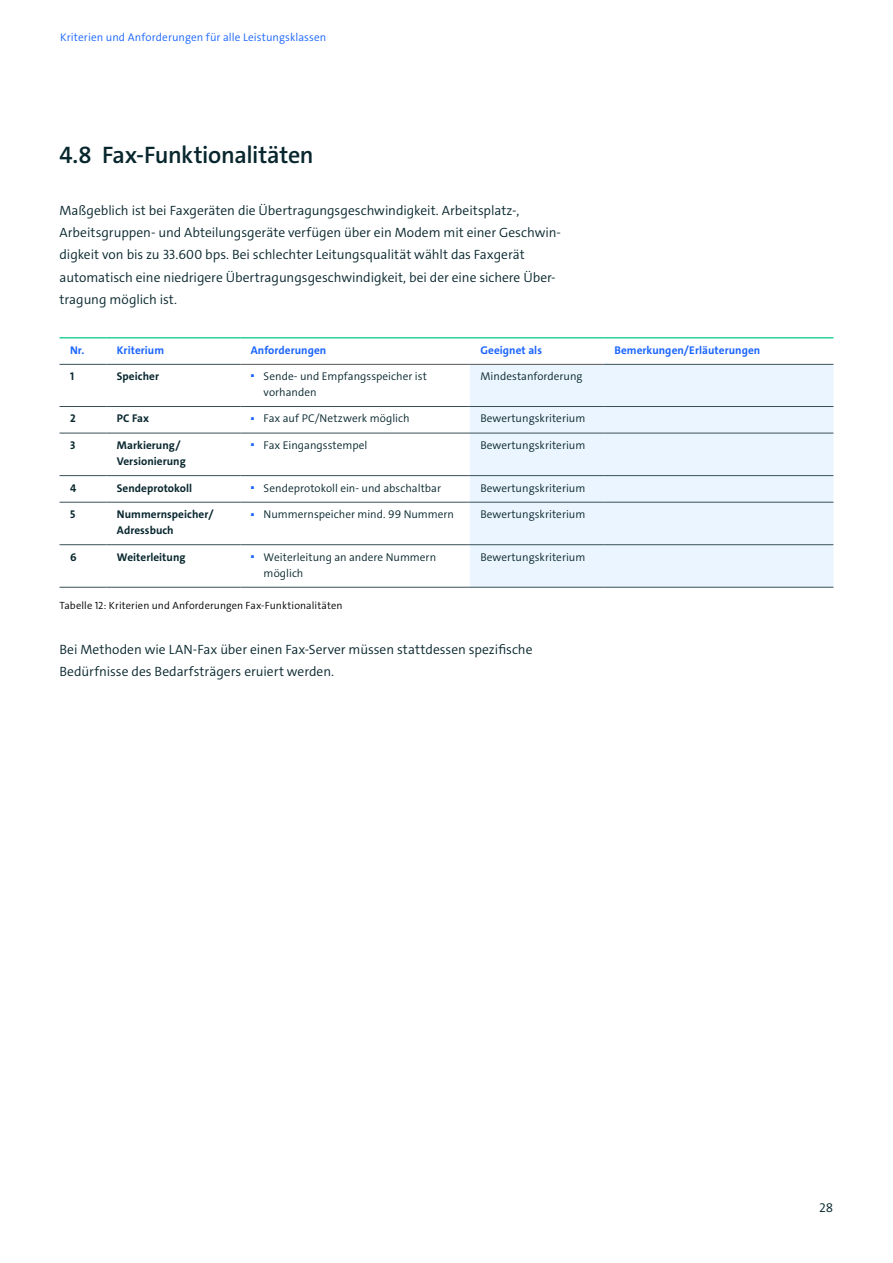
<style>
.page{position:relative;width:893px;height:1263px;background:#fff}
.page>*{position:absolute;margin:0;border:0;box-sizing:border-box;transform-origin:0 0}
.t1{font:600 24px "The Sans C4 s";letter-spacing:-.015em;color:#07262d}
.t2{font:300 13.5px/22.4px "The Sans C4 s";letter-spacing:-.005em;color:#07262d}
.t3{font:300 11.25px/15.9px "The Sans C4 s";letter-spacing:.005em;color:#07262d}
.t4{font:700 11.25px/15.9px "The Sans C4 s";letter-spacing:.005em;color:#07262d}
.t5{font:700 11.25px "The Sans C4 s";letter-spacing:.005em;color:#1964ff}
.t6{font:300 11.25px "The Sans C4 s";letter-spacing:.01em;color:#1964ff}
.t7{font:300 10.5px "The Sans C4 s";letter-spacing:.01em;color:#000}
.t8{font:300 4.2px "The Sans C4 s";color:#1964ff}
</style>
<div class="page">
<svg style="left:60px;top:338px;width:773px;height:249px"></svg>
<svg style="left:106px;top:338px;width:498px;height:26px"></svg>
<div style="left:470px;top:365px;width:363px;height:222px;background:#ebf5ff"></div>
<hr style="left:60px;top:406px;width:46px;height:1px;background:#395157">
<hr style="left:106px;top:406px;width:134px;height:1px;background:#395157">
<hr style="left:240px;top:406px;width:230px;height:1px;background:#395157">
<hr style="left:470px;top:406px;width:134px;height:1px;background:#395157">
<hr style="left:604px;top:406px;width:229px;height:1px;background:#395157">
<hr style="left:60px;top:433px;width:46px;height:1px;background:#395157">
<hr style="left:106px;top:433px;width:134px;height:1px;background:#395157">
<hr style="left:240px;top:433px;width:230px;height:1px;background:#395157">
<hr style="left:470px;top:433px;width:134px;height:1px;background:#395157">
<hr style="left:604px;top:433px;width:229px;height:1px;background:#395157">
<hr style="left:60px;top:475px;width:46px;height:1px;background:#395157">
<hr style="left:106px;top:475px;width:134px;height:1px;background:#395157">
<hr style="left:240px;top:475px;width:230px;height:1px;background:#395157">
<hr style="left:470px;top:475px;width:134px;height:1px;background:#395157">
<hr style="left:604px;top:475px;width:229px;height:1px;background:#395157">
<hr style="left:60px;top:502px;width:46px;height:1px;background:#395157">
<hr style="left:106px;top:502px;width:134px;height:1px;background:#395157">
<hr style="left:240px;top:502px;width:230px;height:1px;background:#395157">
<hr style="left:470px;top:502px;width:134px;height:1px;background:#395157">
<hr style="left:604px;top:502px;width:229px;height:1px;background:#395157">
<hr style="left:60px;top:544px;width:46px;height:1px;background:#395157">
<hr style="left:106px;top:544px;width:134px;height:1px;background:#395157">
<hr style="left:240px;top:544px;width:230px;height:1px;background:#395157">
<hr style="left:470px;top:544px;width:134px;height:1px;background:#395157">
<hr style="left:604px;top:544px;width:229px;height:1px;background:#395157">
<hr style="left:60px;top:587px;width:46px;height:1px;background:#395157">
<hr style="left:106px;top:587px;width:134px;height:1px;background:#395157">
<hr style="left:240px;top:587px;width:230px;height:1px;background:#395157">
<hr style="left:470px;top:587px;width:134px;height:1px;background:#395157">
<hr style="left:604px;top:587px;width:229px;height:1px;background:#395157">
<hr style="left:60px;top:337px;width:46px;height:1px;background:#28d296">
<hr style="left:106px;top:337px;width:134px;height:1px;background:#28d296">
<hr style="left:240px;top:337px;width:230px;height:1px;background:#28d296">
<hr style="left:470px;top:337px;width:134px;height:1px;background:#28d296">
<hr style="left:604px;top:337px;width:229px;height:1px;background:#28d296">
<hr style="left:60px;top:364px;width:46px;height:1px;background:#395157">
<hr style="left:106px;top:364px;width:134px;height:1px;background:#395157">
<hr style="left:604px;top:364px;width:229px;height:1px;background:#395157">
<hr style="left:240px;top:364px;width:230px;height:1px;background:#565655">
<hr style="left:470px;top:364px;width:134px;height:1px;background:#565655">
<p class="t6" style="left:60px;top:30px;width:268px">Kriterien und Anforderungen für alle Leistungsklassen</p>
<h1 class="t1" style="left:60px;top:139px;width:256px">4.8 Fax-Funktionalitäten</h1>
<p class="t2" style="left:60px;top:199px;width:503px">Maßgeblich ist bei Faxgeräten die Übertragungsgeschwindigkeit. Arbeitsplatz-, Arbeitsgruppen- und Abteilungsgeräte verfügen über ein Modem mit einer Geschwin&shy;digkeit von bis zu 33.600 bps. Bei schlechter Leitungsqualität wählt das Faxgerät automatisch eine niedrigere Übertragungsgeschwindigkeit, bei der eine sichere Über&shy;tragung möglich ist.</p>
<p class="t5" style="left:70px;top:343px;width:16px">Nr.</p>
<p class="t5" style="left:117px;top:343px;width:49px">Kriterium</p>
<p class="t5" style="left:251px;top:343px;width:77px">Anforderungen</p>
<p class="t5" style="left:480px;top:343px;width:63px">Geeignet als</p>
<p class="t5" style="left:614px;top:343px;width:147px">Bemerkungen/Erläuterungen</p>
<p class="t4" style="left:70px;top:368px;width:6px">1</p>
<p class="t4" style="left:117px;top:368px;width:44px">Speicher</p>
<p class="t8" style="left:251px;top:373px;width:5px">◼</p>
<p class="t3" style="left:264px;top:368px;width:165px">Sende- und Empfangsspeicher ist vorhanden</p>
<p class="t3" style="left:480px;top:368px;width:104px">Mindestanforderung</p>
<p class="t4" style="left:70px;top:411px;width:7px">2</p>
<p class="t4" style="left:117px;top:411px;width:34px">PC Fax</p>
<p class="t8" style="left:251px;top:416px;width:5px">◼</p>
<p class="t3" style="left:264px;top:411px;width:147px">Fax auf PC/Netzwerk möglich</p>
<p class="t3" style="left:480px;top:411px;width:106px">Bewertungskriterium</p>
<p class="t4" style="left:70px;top:437px;width:7px">3</p>
<p class="t4" style="left:117px;top:437px;width:70px">Markierung/<br>Versionierung</p>
<p class="t8" style="left:251px;top:442px;width:5px">◼</p>
<p class="t3" style="left:264px;top:437px;width:105px">Fax Eingangsstempel</p>
<p class="t3" style="left:480px;top:437px;width:106px">Bewertungskriterium</p>
<p class="t4" style="left:70px;top:480px;width:8px">4</p>
<p class="t4" style="left:117px;top:480px;width:77px">Sendeprotokoll</p>
<p class="t8" style="left:251px;top:485px;width:5px">◼</p>
<p class="t3" style="left:264px;top:480px;width:179px">Sendeprotokoll ein- und abschaltbar</p>
<p class="t3" style="left:480px;top:480px;width:106px">Bewertungskriterium</p>
<p class="t4" style="left:70px;top:506px;width:7px">5</p>
<p class="t4" style="left:117px;top:506px;width:98px">Nummernspeicher/<br>Adressbuch</p>
<p class="t8" style="left:251px;top:511px;width:5px">◼</p>
<p class="t3" style="left:264px;top:506px;width:192px">Nummernspeicher mind. 99 Nummern</p>
<p class="t3" style="left:480px;top:506px;width:106px">Bewertungskriterium</p>
<p class="t4" style="left:70px;top:549px;width:8px">6</p>
<p class="t4" style="left:117px;top:549px;width:70px">Weiterleitung</p>
<p class="t8" style="left:251px;top:554px;width:5px">◼</p>
<p class="t3" style="left:264px;top:549px;width:174px">Weiterleitung an andere Nummern möglich</p>
<p class="t3" style="left:480px;top:549px;width:106px">Bewertungskriterium</p>
<p class="t7" style="left:60px;top:599px;width:284px">Tabelle 12: Kriterien und Anforderungen Fax-Funktionalitäten</p>
<p class="t2" style="left:60px;top:638px;width:474px">Bei Methoden wie LAN-Fax über einen Fax-Server müssen stattdessen spezifische<br>Bedürfnisse des Bedarfsträgers eruiert werden.</p>
<p class="t2" style="left:819px;top:1196px;width:16px">28</p>
</div>
